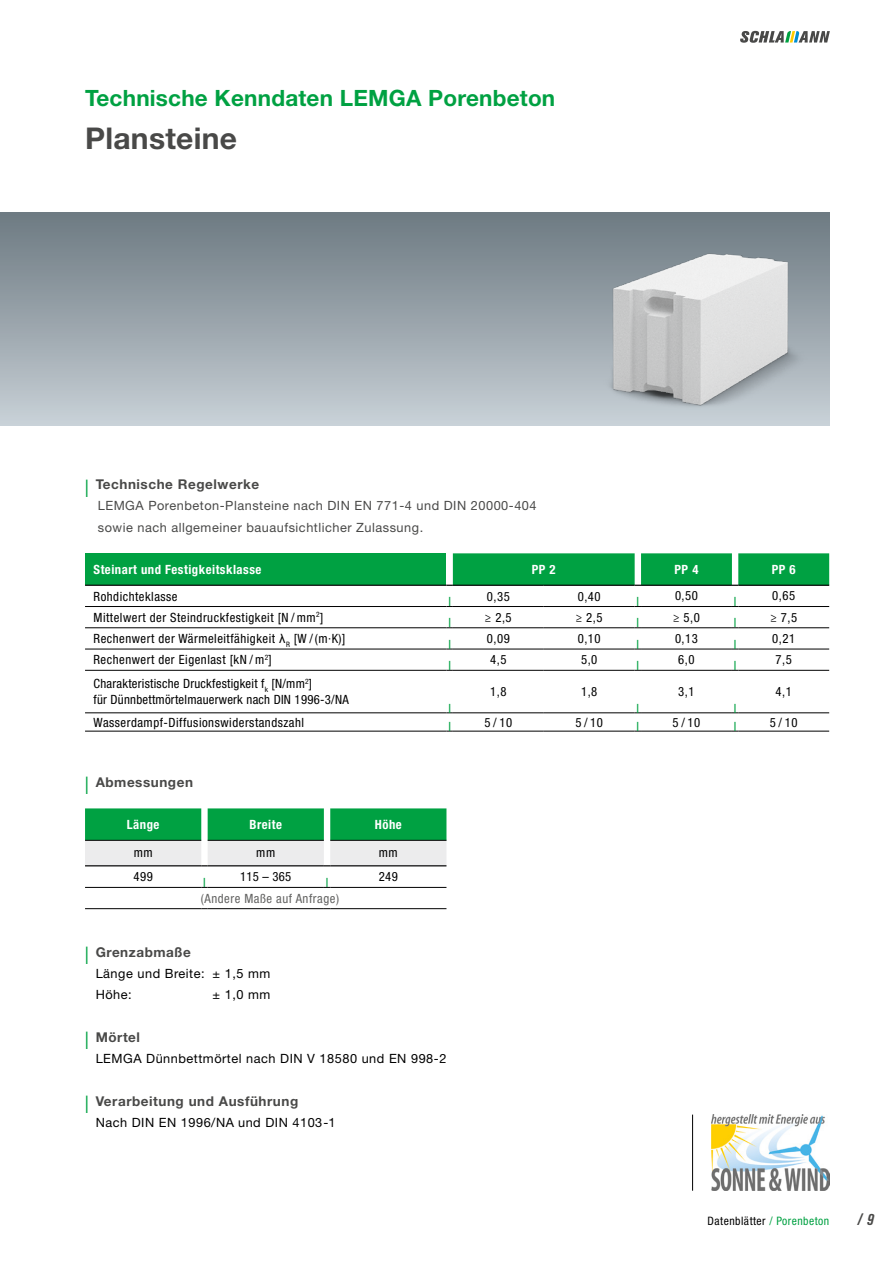
<style>
.page{position:relative;width:893px;height:1263px;background:#fff}
.page>*{position:absolute;margin:0;border:0;box-sizing:border-box;transform-origin:0 0}
.t1{font:700 30px "Helvetica Neue LT Std";letter-spacing:.01em;color:#494948}
.t2{font:700 22.5px "Helvetica Neue LT Std";letter-spacing:.01em;color:#00a142}
.t3{font:italic 700 condensed 16.5px "Akzidenz Grotesk BQ";color:#494948}
.t4{font:700 13.5px "Helvetica Neue LT Std";letter-spacing:.04em;color:#494948}
.t5{font:condensed 12.75px "Helvetica Neue LT Std";letter-spacing:.04em;color:#000}
.t6{font:12.75px/21.3px "Helvetica Neue LT Std";letter-spacing:.04em;color:#494948}
.t7{font:12.75px/21.3px "Helvetica Neue LT Std";letter-spacing:.04em;color:#000}
.t8{font:condensed 12.75px/16.5px "Helvetica Neue LT Std";letter-spacing:.02em;color:#000}
.t9{font:700 condensed 12.75px "Helvetica Neue LT Std";letter-spacing:.04em;color:#fff}
.t10{font:condensed 12.75px "Helvetica Neue LT Std";letter-spacing:.04em;color:#636362}
.t11{font:condensed 12.75px "Helvetica Neue LT Std";color:#00a142}
.t12{font:condensed 11.7px "Helvetica Neue LT Std";letter-spacing:.04em;color:#000}
.s1{font-weight:400;font-size:24.3px;color:#00a142}
.s2{font-family:"Arial";font-stretch:normal}
.s3{color:#00a142}
</style>
<div class="page">
<svg style="left:740px;top:31px;width:90px;height:12px"></svg>
<div style="left:85px;top:553px;width:361px;height:32px;background:#00a142"></div>
<hr style="left:85px;top:606px;width:361px;height:1px;background:#000">
<hr style="left:85px;top:627px;width:361px;height:1px;background:#000">
<hr style="left:453px;top:627px;width:91px;height:1px;background:#000">
<hr style="left:544px;top:627px;width:91px;height:1px;background:#000">
<hr style="left:641px;top:627px;width:91px;height:1px;background:#000">
<hr style="left:738px;top:627px;width:91px;height:1px;background:#000">
<hr style="left:453px;top:606px;width:91px;height:1px;background:#000">
<hr style="left:544px;top:606px;width:91px;height:1px;background:#000">
<hr style="left:641px;top:606px;width:91px;height:1px;background:#000">
<hr style="left:738px;top:606px;width:91px;height:1px;background:#000">
<hr style="left:85px;top:649px;width:361px;height:1px;background:#000">
<hr style="left:453px;top:649px;width:91px;height:1px;background:#000">
<hr style="left:544px;top:649px;width:91px;height:1px;background:#000">
<hr style="left:641px;top:649px;width:91px;height:1px;background:#000">
<hr style="left:738px;top:649px;width:91px;height:1px;background:#000">
<hr style="left:85px;top:670px;width:361px;height:1px;background:#000">
<hr style="left:453px;top:670px;width:91px;height:1px;background:#000">
<hr style="left:544px;top:670px;width:91px;height:1px;background:#000">
<hr style="left:641px;top:670px;width:91px;height:1px;background:#000">
<hr style="left:738px;top:670px;width:91px;height:1px;background:#000">
<hr style="left:85px;top:712px;width:361px;height:1px;background:#000">
<hr style="left:453px;top:712px;width:91px;height:1px;background:#000">
<hr style="left:544px;top:712px;width:91px;height:1px;background:#000">
<hr style="left:641px;top:712px;width:91px;height:1px;background:#000">
<hr style="left:738px;top:712px;width:91px;height:1px;background:#000">
<hr style="left:85px;top:731px;width:361px;height:1px;background:#000">
<hr style="left:453px;top:731px;width:91px;height:1px;background:#000">
<hr style="left:544px;top:731px;width:91px;height:1px;background:#000">
<hr style="left:641px;top:731px;width:91px;height:1px;background:#000">
<hr style="left:738px;top:731px;width:91px;height:1px;background:#000">
<hr style="left:85px;top:585px;width:361px;height:1px;background:#000">
<svg style="left:446px;top:553px;width:383px;height:33px;background:#0fa14b"></svg>
<hr style="left:738px;top:585px;width:91px;height:1px;background:#000">
<img style="left:712px;top:1114px;width:117px;height:77px">
<hr style="left:692px;top:1114px;width:1px;height:77px;background:#000">
<svg style="left:85px;top:808px;width:361px;height:58px;background:#6abf8d"></svg>
<hr style="left:330px;top:865px;width:116px;height:1px;background:#000">
<hr style="left:85px;top:887px;width:116px;height:1px;background:#000">
<hr style="left:208px;top:887px;width:116px;height:1px;background:#000">
<hr style="left:330px;top:887px;width:116px;height:1px;background:#000">
<hr style="left:85px;top:908px;width:116px;height:1px;background:#000">
<hr style="left:208px;top:908px;width:116px;height:1px;background:#000">
<hr style="left:330px;top:908px;width:116px;height:1px;background:#000">
<div style="left:0;top:213px;width:829px;height:212px;background:linear-gradient(to bottom,#6c7981,#c7cfd6)"></div>
<img style="left:517px;top:212px;width:313px;height:213px">
<h2 class="t2" style="left:85px;top:84px;width:472px">Technische Kenndaten LEMGA Porenbeton</h2>
<h1 class="t1" style="left:85px;top:120px;width:154px">Plansteine</h1>
<p class="t4" style="left:85px;top:476px;width:176px"><span class="s1">I</span> Technische Regelwerke</p>
<p class="t6" style="left:98px;top:495px;width:440px">LEMGA Porenbeton-Plansteine nach DIN EN 771-4 und DIN 20000-404 sowie nach allgemeiner bauaufsichtlicher Zulassung.</p>
<p class="t9" style="left:94px;top:561px;width:169px">Steinart und Festigkeitsklasse</p>
<p class="t9" style="left:532px;top:561px;width:25px">PP 2</p>
<p class="t9" style="left:674px;top:561px;width:25px">PP 4</p>
<p class="t9" style="left:772px;top:561px;width:25px">PP 6</p>
<p class="t5" style="left:94px;top:589px;width:86px">Rohdichteklasse</p>
<p class="t11" style="left:448px;top:594px;width:4px">l</p>
<p class="t5" style="left:487px;top:589px;width:24px">0,35</p>
<p class="t5" style="left:578px;top:589px;width:24px">0,40</p>
<p class="t11" style="left:637px;top:594px;width:4px">l</p>
<p class="t5" style="left:675px;top:588px;width:24px">0,50</p>
<p class="t11" style="left:734px;top:594px;width:4px">l</p>
<p class="t5" style="left:772px;top:588px;width:24px">0,65</p>
<p class="t5" style="left:94px;top:610px;width:231px">Mittelwert der Steindruckfestigkeit [N / mm<sup>2</sup>]</p>
<p class="t11" style="left:448px;top:616px;width:4px">l</p>
<p class="t5" style="left:485px;top:610px;width:28px">≥ 2,5</p>
<p class="t5" style="left:576px;top:610px;width:28px">≥ 2,5</p>
<p class="t11" style="left:636px;top:616px;width:4px">l</p>
<p class="t5" style="left:673px;top:610px;width:28px">≥ 5,0</p>
<p class="t11" style="left:734px;top:616px;width:4px">l</p>
<p class="t5" style="left:770px;top:610px;width:28px">≥ 7,5</p>
<p class="t5" style="left:94px;top:631px;width:253px">Rechenwert der Wärmeleitfähigkeit <span class="s2">λ</span><sub>R</sub> [W /(m·K)]</p>
<p class="t11" style="left:448px;top:637px;width:4px">l</p>
<p class="t5" style="left:487px;top:631px;width:24px">0,09</p>
<p class="t5" style="left:578px;top:631px;width:24px">0,10</p>
<p class="t11" style="left:636px;top:637px;width:4px">l</p>
<p class="t5" style="left:675px;top:631px;width:24px">0,13</p>
<p class="t11" style="left:734px;top:637px;width:4px">l</p>
<p class="t5" style="left:772px;top:631px;width:24px">0,21</p>
<p class="t5" style="left:94px;top:652px;width:180px">Rechenwert der Eigenlast [kN / m<sup>2</sup>]</p>
<p class="t11" style="left:448px;top:658px;width:4px">l</p>
<p class="t5" style="left:490px;top:652px;width:18px">4,5</p>
<p class="t5" style="left:581px;top:652px;width:18px">5,0</p>
<p class="t11" style="left:636px;top:658px;width:4px">l</p>
<p class="t5" style="left:678px;top:652px;width:18px">6,0</p>
<p class="t11" style="left:734px;top:658px;width:4px">l</p>
<p class="t5" style="left:776px;top:652px;width:18px">7,5</p>
<p class="t8" style="left:94px;top:675px;width:257px">Charakteristische Druckfestigkeit f<sub>k</sub> [N/mm<sup>2</sup>]<br>für Dünnbettmörtelmauerwerk nach DIN 1996-3/NA</p>
<p class="t11" style="left:448px;top:701px;width:4px">l</p>
<p class="t5" style="left:490px;top:684px;width:18px">1,8</p>
<p class="t5" style="left:581px;top:684px;width:18px">1,8</p>
<p class="t5" style="left:678px;top:684px;width:18px">3,1</p>
<p class="t5" style="left:776px;top:684px;width:18px">4,1</p>
<p class="t11" style="left:636px;top:701px;width:4px">l</p>
<p class="t11" style="left:734px;top:701px;width:4px">l</p>
<p class="t5" style="left:94px;top:715px;width:212px">Wasserdampf-Diffusionswiderstandszahl</p>
<p class="t11" style="left:448px;top:719px;width:4px">l</p>
<p class="t5" style="left:484px;top:715px;width:29px">5/10</p>
<p class="t5" style="left:575px;top:715px;width:29px">5/10</p>
<p class="t11" style="left:636px;top:719px;width:4px">l</p>
<p class="t5" style="left:673px;top:715px;width:29px">5/10</p>
<p class="t11" style="left:734px;top:719px;width:4px">l</p>
<p class="t5" style="left:770px;top:715px;width:29px">5/10</p>
<p class="t4" style="left:85px;top:773px;width:110px"><span class="s1">I</span> Abmessungen</p>
<p class="t9" style="left:127px;top:816px;width:34px">Länge</p>
<p class="t9" style="left:249px;top:816px;width:34px">Breite</p>
<p class="t9" style="left:375px;top:816px;width:29px">Höhe</p>
<p class="t5" style="left:134px;top:846px;width:20px">mm</p>
<p class="t5" style="left:256px;top:846px;width:20px">mm</p>
<p class="t5" style="left:379px;top:846px;width:20px">mm</p>
<p class="t5" style="left:133px;top:869px;width:21px">499</p>
<p class="t11" style="left:203px;top:875px;width:4px">l</p>
<p class="t5" style="left:240px;top:869px;width:53px">115 – 365</p>
<p class="t5" style="left:379px;top:869px;width:21px">249</p>
<p class="t11" style="left:326px;top:875px;width:4px">l</p>
<p class="t10" style="left:201px;top:891px;width:140px">(Andere Maße auf Anfrage)</p>
<p class="t4" style="left:85px;top:944px;width:108px"><span class="s1">I</span> Grenzabmaße</p>
<p class="t7" style="left:96px;top:963px;width:176px">Länge und Breite: ± 1,5 mm<br>Höhe:</p>
<p class="t7" style="left:213px;top:984px;width:59px">± 1,0 mm</p>
<p class="t4" style="left:85px;top:1029px;width:57px"><span class="s1">I</span> Mörtel</p>
<p class="t7" style="left:96px;top:1048px;width:352px">LEMGA Dünnbettmörtel nach DIN V 18580 und EN 998-2</p>
<p class="t4" style="left:85px;top:1092px;width:215px"><span class="s1">I</span> Verarbeitung und Ausführung</p>
<p class="t7" style="left:96px;top:1111px;width:242px">Nach DIN EN 1996/NA und DIN 4103-1</p>
<p class="t12" style="left:708px;top:1213px;width:123px">Datenblätter <span class="s3">/ Porenbeton</span></p>
<p class="t3" style="left:858px;top:1209px;width:18px">/ 9</p>
</div>
